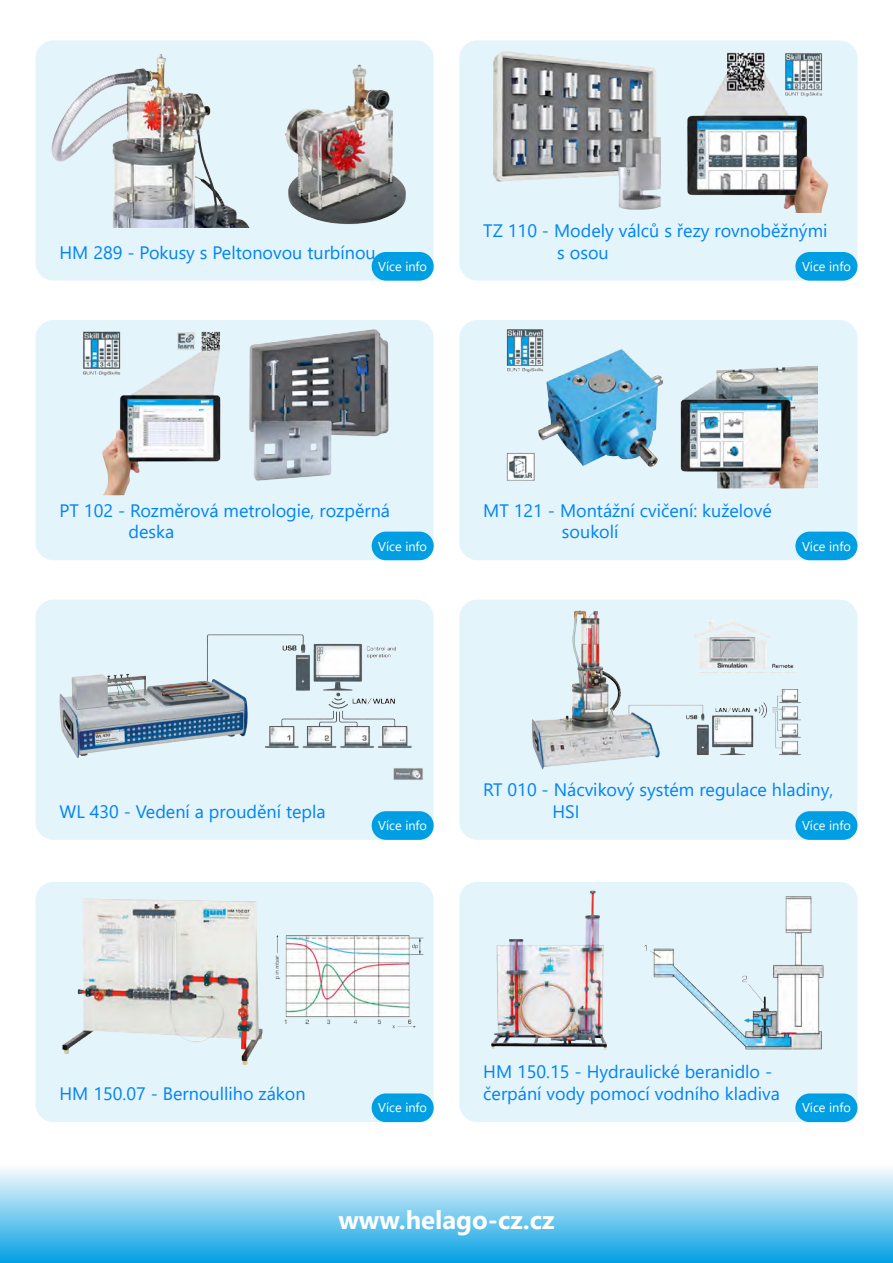
<style>
.page{position:relative;width:893px;height:1263px;background:#fff}
.page>*{position:absolute;margin:0;border:0;box-sizing:border-box;transform-origin:0 0}
.t1{font:700 25.65px "Segoe UI";color:#fff}
.t2{font:18px/21.6px "Segoe UI";color:#0083f4}
.t3{font:12.75px "Segoe UI";color:#fff}
</style>
<div class="page">
<div style="left:35px;top:40px;width:399px;height:241px;background:#e3f4fb;border-radius:18px"></div>
<div style="left:35px;top:320px;width:399px;height:240px;background:#e3f4fb;border-radius:18px"></div>
<div style="left:35px;top:600px;width:399px;height:240px;background:#e3f4fb;border-radius:18px"></div>
<div style="left:35px;top:882px;width:399px;height:240px;background:#e3f4fb;border-radius:18px"></div>
<div style="left:372px;top:252px;width:62px;height:29px;background:#009fe3;border-radius:14px"></div>
<div style="left:372px;top:532px;width:62px;height:28px;background:#009fe3;border-radius:14px"></div>
<div style="left:372px;top:811px;width:62px;height:29px;background:#009fe3;border-radius:14px"></div>
<div style="left:372px;top:1093px;width:62px;height:29px;background:#009fe3;border-radius:14px"></div>
<div style="left:0;top:1164px;width:893px;height:99px;background:linear-gradient(to bottom,#fefefe,#029fe3)"></div>
<img style="left:51px;top:54px;width:198px;height:173px">
<img style="left:285px;top:64px;width:121px;height:161px">
<div style="left:459px;top:40px;width:398px;height:241px;background:#e3f4fb;border-radius:18px"></div>
<div style="left:459px;top:320px;width:398px;height:240px;background:#e3f4fb;border-radius:18px"></div>
<div style="left:459px;top:600px;width:398px;height:240px;background:#e3f4fb;border-radius:18px"></div>
<div style="left:459px;top:882px;width:398px;height:240px;background:#e3f4fb;border-radius:18px"></div>
<div style="left:795px;top:252px;width:62px;height:29px;background:#009fe3;border-radius:14px"></div>
<div style="left:795px;top:532px;width:62px;height:28px;background:#009fe3;border-radius:14px"></div>
<div style="left:795px;top:811px;width:62px;height:29px;background:#009fe3;border-radius:14px"></div>
<div style="left:795px;top:1093px;width:62px;height:29px;background:#009fe3;border-radius:14px"></div>
<img style="left:493px;top:51px;width:336px;height:161px">
<img style="left:83px;top:329px;width:306px;height:167px">
<img style="left:506px;top:329px;width:311px;height:160px">
<img style="left:59px;top:634px;width:364px;height:146px">
<img style="left:532px;top:610px;width:269px;height:160px">
<img style="left:62px;top:898px;width:201px;height:168px">
<img style="left:274px;top:935px;width:150px;height:94px">
<img style="left:491px;top:890px;width:116px;height:160px">
<img style="left:644px;top:896px;width:180px;height:154px">
<p class="t2" style="left:60px;top:240px;width:318px">HM 289 - Pokusy s Peltonovou turbínou</p>
<p class="t3" style="left:378px;top:254px;width:50px">Více info</p>
<p class="t2" style="left:483px;top:218px;width:346px">TZ 110 - Modely válců s řezy rovnoběžnými</p>
<p class="t2" style="left:557px;top:240px;width:53px">s osou</p>
<p class="t3" style="left:802px;top:254px;width:50px">Více info</p>
<p class="t2" style="left:60px;top:498px;width:332px">PT 102 - Rozměrová metrologie, rozpěrná</p>
<p class="t2" style="left:129px;top:519px;width:47px">deska</p>
<p class="t3" style="left:378px;top:534px;width:50px">Více info</p>
<p class="t2" style="left:483px;top:498px;width:290px">MT 121 - Montážní cvičení: kuželové</p>
<p class="t2" style="left:562px;top:519px;width:58px">soukolí</p>
<p class="t3" style="left:802px;top:534px;width:50px">Více info</p>
<p class="t2" style="left:60px;top:799px;width:268px">WL 430 - Vedení a proudění tepla</p>
<p class="t3" style="left:378px;top:814px;width:50px">Více info</p>
<p class="t2" style="left:483px;top:777px;width:352px">RT 010 - Nácvikový systém regulace hladiny,</p>
<p class="t2" style="left:552px;top:799px;width:29px">HSI</p>
<p class="t3" style="left:802px;top:814px;width:50px">Více info</p>
<p class="t2" style="left:60px;top:1081px;width:247px">HM 150.07 - Bernoulliho zákon</p>
<p class="t3" style="left:378px;top:1096px;width:50px">Více info</p>
<p class="t2" style="left:483px;top:1059px;width:298px">HM 150.15 - Hydraulické beranidlo - čerpání vody pomocí vodního kladiva</p>
<p class="t3" style="left:802px;top:1096px;width:50px">Více info</p>
<p class="t1" style="left:338px;top:1196px;width:218px">www.helago-cz.cz</p>
</div>
